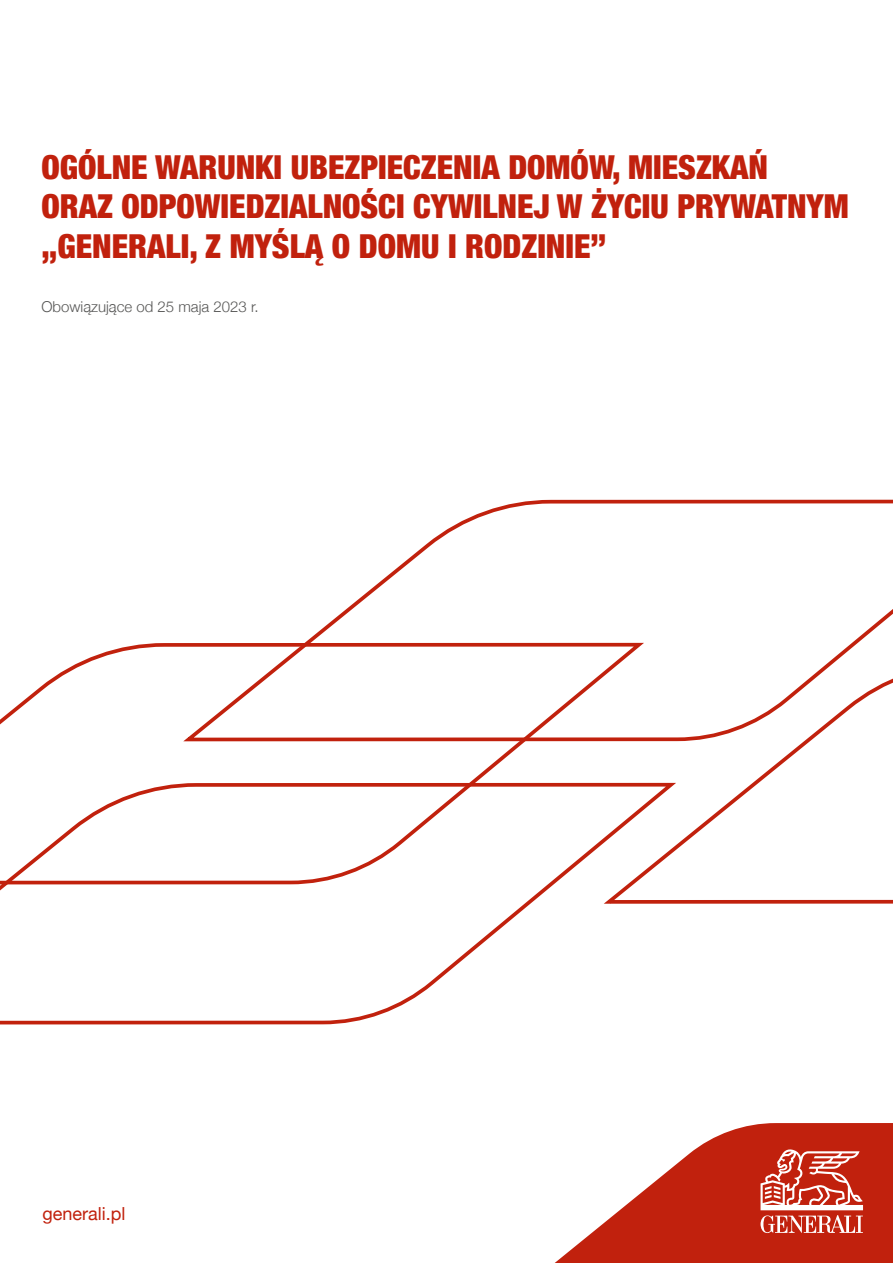
<style>
.page{position:relative;width:893px;height:1263px;background:#fff}
.page>*{position:absolute;margin:0;border:0;box-sizing:border-box;transform-origin:0 0}
.t1{font:900 condensed 33px/39.6px "Helvetica Neue";color:#c1210d}
.t2{font:18px "Helvetica Neue";color:#c1210d}
.t3{font:300 15px "Helvetica Neue";color:#575756}
</style>
<div class="page">
<svg style="left:554px;top:1123px;width:339px;height:140px;fill:#c1210d"></svg>
<svg style="left:760px;top:1149px;width:103px;height:84px"></svg>
<svg style="left:307px;top:499px;width:586px;height:161px"></svg>
<svg style="left:649px;top:660px;width:244px;height:244px"></svg>
<svg style="left:0;top:641px;width:649px;height:140px"></svg>
<svg style="left:0;top:781px;width:681px;height:244px"></svg>
<p class="t1" style="left:41px;top:145px;width:809px">OGÓLNE WARUNKI UBEZPIECZENIA DOMÓW, MIESZKAŃ<br>ORAZ ODPOWIEDZIALNOŚCI CYWILNEJ W ŻYCIU PRYWATNYM „GENERALI, Z MYŚLĄ O DOMU I RODZINIE”</p>
<p class="t3" style="left:41px;top:295px;width:219px">Obowiązujące od 25 maja 2023 r.</p>
<p class="t2" style="left:43px;top:1201px;width:84px">generali.pl</p>
</div>
